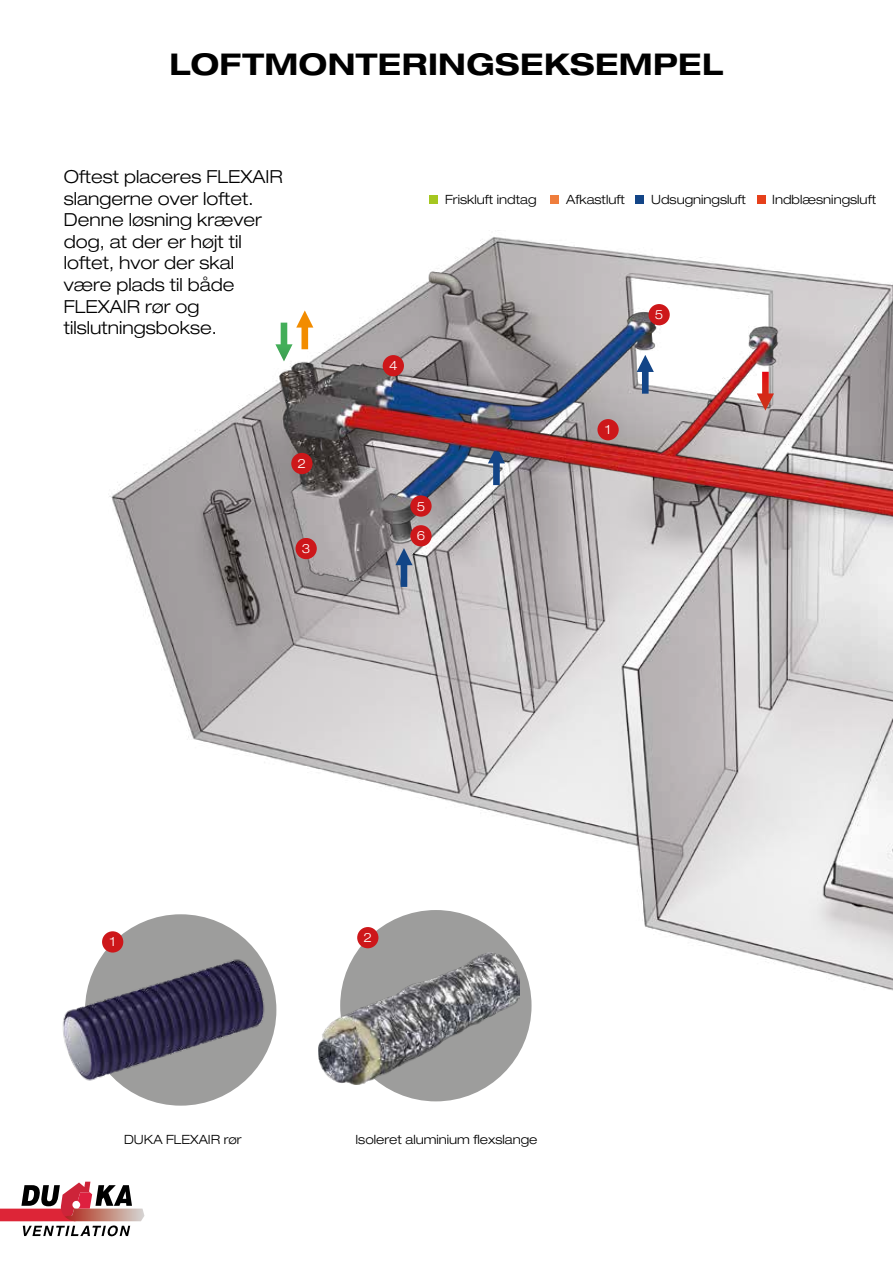
<style>
.page{position:relative;width:893px;height:1263px;background:#fff}
.page>*{position:absolute;margin:0;border:0;box-sizing:border-box;transform-origin:0 0}
.t1{font:700 expanded 30px "Helvetica Neue LT Pro";letter-spacing:.015em;color:#000}
.t2{font:300 expanded 18px/21.6px "Helvetica Neue LT Pro";color:#000}
.t3{font:300 expanded 12.75px "Helvetica Neue LT Pro";color:#000}
.t4{font:300 expanded 12.75px "Helvetica Neue LT Pro";color:#fff}
</style>
<div class="page">
<img style="left:109px;top:230px;width:784px;height:830px">
<div style="left:85px;top:914px;width:191px;height:192px;background:#9d9d9c;border-radius:50%"></div>
<img style="left:62px;top:950px;width:211px;height:139px">
<div style="left:102px;top:931px;width:21px;height:21px;background:#cd171a;border-radius:50%"></div>
<div style="left:340px;top:910px;width:191px;height:191px;background:#9d9d9c;border-radius:50%"></div>
<div style="left:357px;top:927px;width:21px;height:21px;background:#cd171a;border-radius:50%"></div>
<img style="left:319px;top:952px;width:200px;height:132px">
<img style="left:264px;top:268px;width:629px;height:417px">
<div style="left:648px;top:304px;width:22px;height:21px;background:#cd171a;border-radius:50%"></div>
<div style="left:410px;top:495px;width:22px;height:22px;background:#cd171a;border-radius:50%"></div>
<div style="left:410px;top:525px;width:22px;height:21px;background:#cd171a;border-radius:50%"></div>
<svg style="left:637px;top:355px;width:17px;height:39px"></svg>
<div style="left:296px;top:538px;width:21px;height:21px;background:#cd171a;border-radius:50%"></div>
<div style="left:291px;top:453px;width:22px;height:21px;background:#cd171a;border-radius:50%"></div>
<div style="left:597px;top:419px;width:22px;height:21px;background:#cd171a;border-radius:50%"></div>
<div style="left:430px;top:196px;width:8px;height:8px;background:#a5c720"></div>
<div style="left:551px;top:196px;width:8px;height:8px;background:#ef7d3c"></div>
<div style="left:636px;top:195px;width:8px;height:8px;background:#134587"></div>
<div style="left:757px;top:196px;width:8px;height:8px;background:#e6401b"></div>
<svg style="left:395px;top:548px;width:18px;height:39px"></svg>
<div style="left:383px;top:355px;width:21px;height:21px;background:#cd171a;border-radius:50%"></div>
<svg style="left:0;top:1182px;width:144px;height:54px"></svg>
<h1 class="t1" style="left:169px;top:46px;width:556px">LOFTMONTERINGSEKSEMPEL</h1>
<p class="t2" style="left:64px;top:166px;width:221px">Oftest placeres FLEXAIR slangerne over loftet.<br>Denne løsning kræver dog, at der er højt til loftet, hvor der skal være plads til både<br>FLEXAIR rør og tilslutningsbokse.</p>
<p class="t4" style="left:298px;top:456px;width:10px">2</p>
<p class="t4" style="left:302px;top:541px;width:10px">3</p>
<p class="t3" style="left:445px;top:192px;width:93px">Friskluft indtag</p>
<p class="t3" style="left:566px;top:192px;width:60px">Afkastluft</p>
<p class="t3" style="left:651px;top:192px;width:96px">Udsugningsluft</p>
<p class="t3" style="left:772px;top:192px;width:105px">Indblæsningsluft</p>
<p class="t4" style="left:389px;top:358px;width:10px">4</p>
<p class="t4" style="left:417px;top:498px;width:10px">5</p>
<p class="t4" style="left:417px;top:528px;width:10px">6</p>
<p class="t4" style="left:605px;top:422px;width:7px">1</p>
<p class="t4" style="left:655px;top:307px;width:10px">5</p>
<p class="t4" style="left:110px;top:934px;width:7px">1</p>
<p class="t3" style="left:124px;top:1132px;width:119px">DUKA FLEXAIR rør</p>
<p class="t4" style="left:364px;top:930px;width:10px">2</p>
<p class="t3" style="left:355px;top:1132px;width:184px">Isoleret aluminium flexslange</p>
</div>
